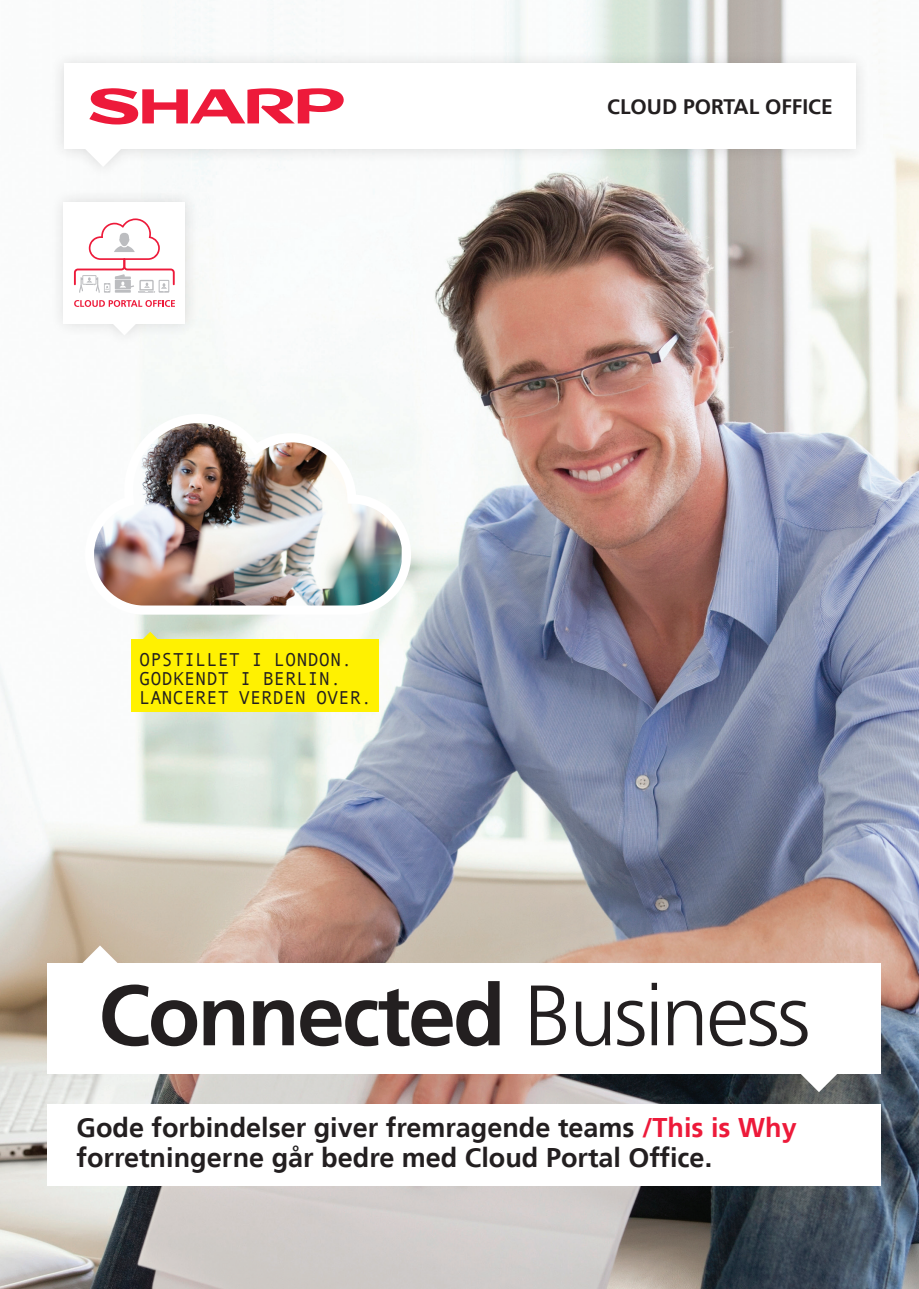
<style>
.page{position:relative;width:919px;height:1289px;background:#fff}
.page>*{position:absolute;margin:0;border:0;box-sizing:border-box;transform-origin:0 0}
.t1{font:700 85.5px "Frutiger";letter-spacing:-.03em;color:#231f20}
.t2{font:700 27px/30px "Frutiger";color:#231f20}
.Product_Sub{font:700 21px "Frutiger";color:#231f20}
.t3{font:18.75px/18.8px "Andale Mono";color:#231f20}
.s1{font-weight:300}
.s2{color:#ed1a3a}
</style>
<div class="page">
<img style="left:0;top:0;width:918px;height:1288px">
<div style="left:49px;top:49px;width:819px;height:130px;background:#231f20;opacity:.15"></div>
<div style="left:64px;top:64px;width:791px;height:85px;background:#fff"></div>
<svg style="left:85px;top:149px;width:36px;height:18px"></svg>
<svg style="left:89px;top:88px;width:255px;height:37px"></svg>
<div style="left:47px;top:1103px;width:833px;height:82px;background:#fff"></div>
<div style="left:47px;top:963px;width:833px;height:111px;background:#fff"></div>
<svg style="left:82px;top:945px;width:36px;height:18px"></svg>
<svg style="left:800px;top:1074px;width:37px;height:18px"></svg>
<div style="left:131px;top:639px;width:247px;height:72px;background:#fff101"></div>
<svg style="left:142px;top:631px;width:16px;height:8px"></svg>
<div style="left:49px;top:187px;width:149px;height:160px;background:#f6f8f7"></div>
<div style="left:64px;top:202px;width:121px;height:121px;background:#fff"></div>
<svg style="left:74px;top:300px;width:101px;height:31px"></svg>
<svg style="left:74px;top:218px;width:101px;height:75px"></svg>
<svg style="left:85px;top:414px;width:326px;height:200px"></svg>
<img style="left:94px;top:423px;width:307px;height:182px">
<p class="t3" style="left:139px;top:649px;width:234px">OPSTILLET I LONDON.<br>GODKENDT I BERLIN.<br>LANCERET VERDEN OVER.</p>
<p class="Product_Sub" style="left:607px;top:95px;width:227px">CLOUD PORTAL OFFICE</p>
<p class="t1" style="left:98px;top:965px;width:713px">Connected <span class="s1">Business</span></p>
<p class="t2" style="left:77px;top:1112px;width:721px">Gode forbindelser giver fremragende teams <span class="s2">/This is Why </span>forretningerne går bedre med Cloud Portal Office.</p>
</div>
